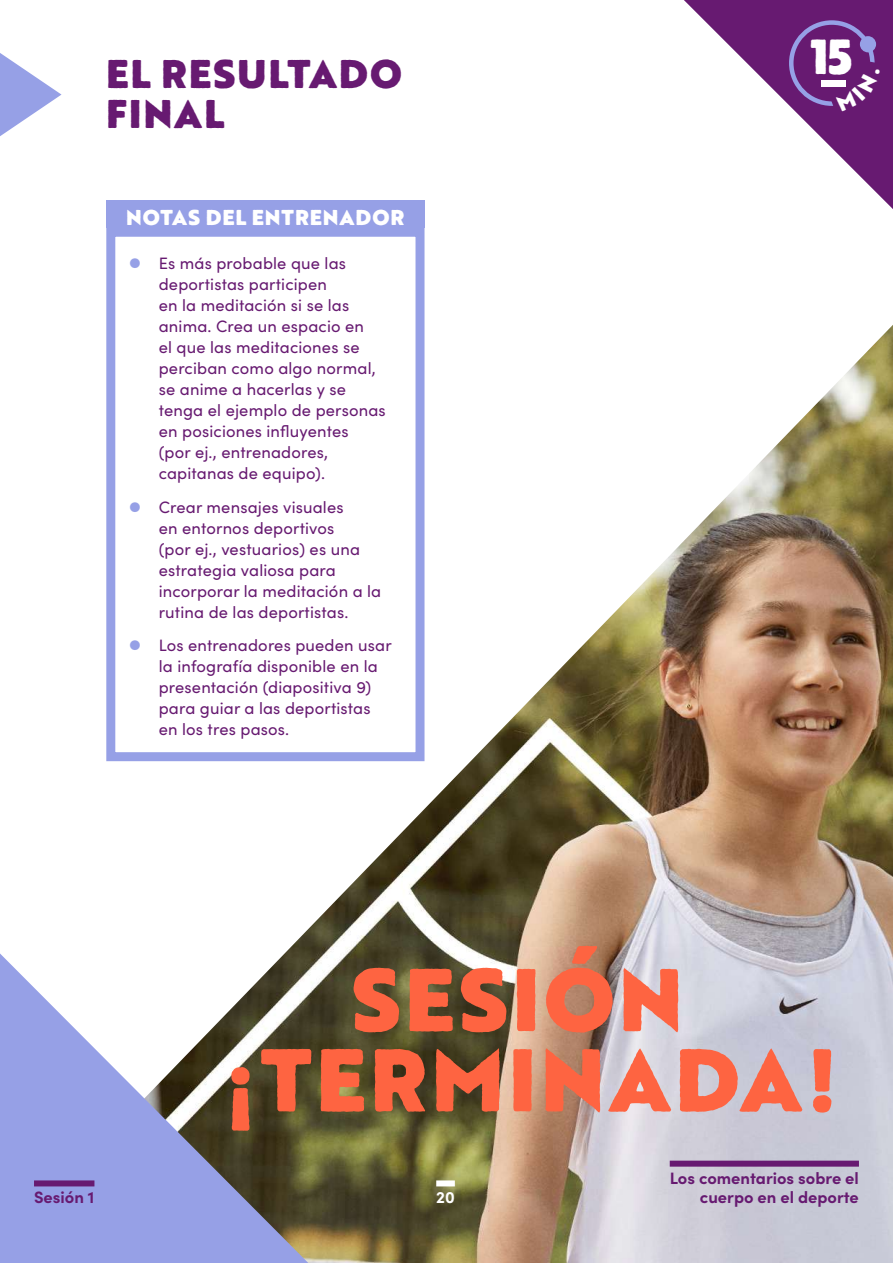
<style>
.page{position:relative;width:893px;height:1263px;background:#fff}
.page>*{position:absolute;margin:0;border:0;box-sizing:border-box;transform-origin:0 0}
.t1{font:900 86.55px/80.2px "Brother 1816 Printed";letter-spacing:.04em;color:#fe6441;text-align:center}
.t2{font:900 47.85px "Brother 1816 Printed";color:#fff}
.t3{font:900 39px/40.5px "Brother 1816 Printed";letter-spacing:.04em;color:#671a71}
.t4{font:900 21px "Brother 1816 Printed";letter-spacing:.04em;color:#fff}
.t5{font:16.5px/21px "Sofia Pro";letter-spacing:.01em;color:#671a71}
.t6{font:700 16.5px "Sofia Pro";color:#671a71}
.t7{font:700 16.5px "Sofia Pro";color:#fff}
.s1{color:#96a0e6}
</style>
<div class="page">
<img style="left:106px;top:325px;width:787px;height:938px">
<svg style="left:0;top:953px;width:308px;height:310px;fill:#96a0e6"></svg>
<svg style="left:0;top:53px;width:62px;height:83px"></svg>
<div style="left:106px;top:228px;width:318px;height:533px;background:#fff;border:9px solid #96a0e6"></div>
<div style="left:106px;top:200px;width:318px;height:28px;background:#96a0e6"></div>
<div style="left:34px;top:1180px;width:60px;height:6px;background:#671a71"></div>
<div style="left:670px;top:1160px;width:189px;height:6px;background:#671a71"></div>
<div style="left:436px;top:1180px;width:19px;height:6px;background:#fff"></div>
<svg style="left:684px;top:0;width:209px;height:209px"></svg>
<h3 class="t3" style="left:106px;top:52px;width:297px">EL RESULTADO<br>FINAL</h3>
<p class="t4" style="left:126px;top:201px;width:280px">NOTAS DEL ENTRENADOR</p>
<p class="t5" style="left:159px;top:252px;width:229px;text-indent:-30px"><span class="s1">⬤</span> Es más probable que las deportistas participen<br>en la meditación si se las anima. Crea un espacio en<br>el que las meditaciones se perciban como algo normal, se anime a hacerlas y se tenga el ejemplo de personas en posiciones influyentes<br>(por ej., entrenadores, capitanas de equipo).</p>
<p class="t5" style="left:159px;top:495px;width:224px;text-indent:-30px"><span class="s1">⬤</span> Crear mensajes visuales<br>en entornos deportivos<br>(por ej., vestuarios) es una estrategia valiosa para incorporar la meditación a la rutina de las deportistas.</p>
<p class="t5" style="left:159px;top:634px;width:235px;text-indent:-30px"><span class="s1">⬤</span> Los entrenadores pueden usar la infografía disponible en la presentación (diapositiva 9) para guiar a las deportistas en los tres pasos.</p>
<h2 class="t2" style="left:811px;top:20px;width:43px">15</h2>
<p class="t6" style="left:34px;top:1185px;width:62px">Sesión 1</p>
<h1 class="t1" style="left:224px;top:957px;width:616px">SESIÓN ¡TERMINADA!</h1>
<p class="t6" style="left:670px;top:1165px;width:191px">Los comentarios sobre el</p>
<p class="t7" style="left:436px;top:1185px;width:20px">20</p>
<p class="t6" style="left:700px;top:1185px;width:161px">cuerpo en el deporte</p>
</div>
